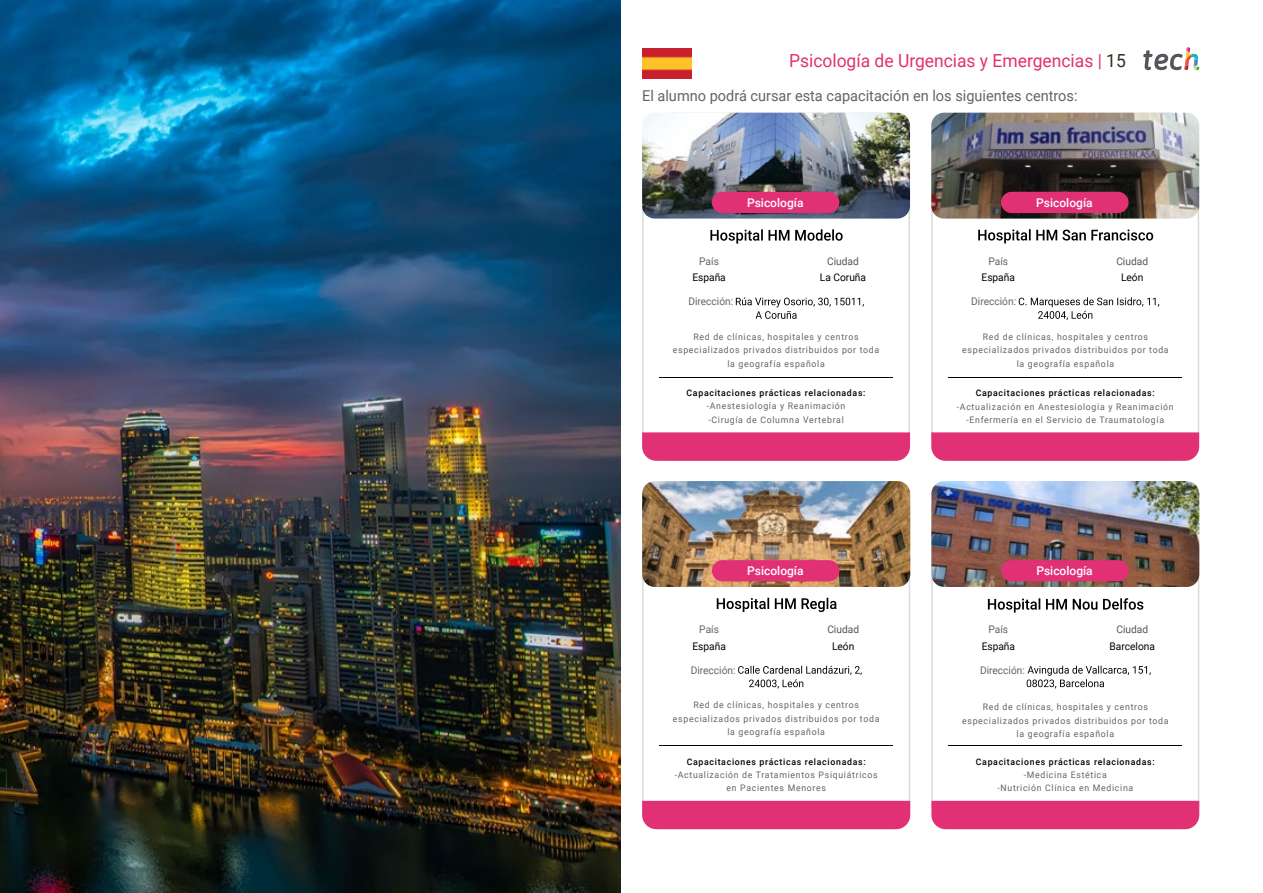
<style>
.page{position:relative;width:1263px;height:893px;background:#fff}
.page>*{position:absolute;margin:0;border:0;box-sizing:border-box;transform-origin:0 0}
.t1{font:18px "Roboto";color:#e23074}
.t2{font:15px "Roboto";color:#61646a}
.t3{font:500 12px "Roboto";color:#fff}
.t4{font:10.5px "Roboto";color:#61646a}
.t5{font:10.5px "Roboto";color:#000}
.t6{font:10.5px "Roboto";color:#52555b}
.t7{font:9px/13.5px "Roboto";letter-spacing:.08em;color:#61646a;text-align:center}
.t8{font:500 9px "Roboto";letter-spacing:.08em;color:#000}
.s1{color:#312e20}
</style>
<div class="page">
<img style="left:0;top:0;width:621px;height:893px">
<img style="left:642px;top:49px;width:49px;height:30px">
<svg style="left:1143px;top:47px;width:56px;height:24px"></svg>
<svg style="left:931px;top:491px;width:269px;height:339px"></svg>
<img style="left:931px;top:481px;width:268px;height:106px">
<div style="left:1001px;top:560px;width:128px;height:21px;background:#e23074;border-radius:11px"></div>
<div style="left:931px;top:801px;width:268px;height:28px;background:#e23074"></div>
<hr style="left:948px;top:745px;width:234px;height:1px;background:#000">
<svg style="left:1027px;top:666px;width:124px;height:23px"></svg>
<svg style="left:988px;top:598px;width:155px;height:15px"></svg>
<svg style="left:642px;top:492px;width:269px;height:338px"></svg>
<img style="left:642px;top:481px;width:268px;height:106px">
<div style="left:712px;top:560px;width:127px;height:21px;background:#e23074;border-radius:11px"></div>
<div style="left:642px;top:801px;width:268px;height:28px;background:#e23074"></div>
<hr style="left:659px;top:745px;width:234px;height:1px;background:#000">
<svg style="left:717px;top:598px;width:119px;height:14px"></svg>
<svg style="left:738px;top:666px;width:124px;height:23px"></svg>
<svg style="left:642px;top:112px;width:269px;height:325px"></svg>
<img style="left:642px;top:113px;width:268px;height:106px">
<div style="left:712px;top:192px;width:127px;height:21px;background:#e23074;border-radius:11px"></div>
<svg style="left:642px;top:432px;width:268px;height:29px;background:#e23678"></svg>
<hr style="left:659px;top:377px;width:234px;height:1px;background:#000">
<svg style="left:710px;top:229px;width:133px;height:15px"></svg>
<svg style="left:736px;top:297px;width:128px;height:22px"></svg>
<svg style="left:931px;top:112px;width:269px;height:337px"></svg>
<img style="left:931px;top:113px;width:268px;height:106px">
<div style="left:1001px;top:192px;width:127px;height:21px;background:#e23074;border-radius:11px"></div>
<svg style="left:931px;top:432px;width:268px;height:29px;background:#e23678"></svg>
<svg style="left:978px;top:229px;width:175px;height:14px"></svg>
<svg style="left:1019px;top:297px;width:140px;height:23px"></svg>
<hr style="left:948px;top:377px;width:234px;height:1px;background:#000">
<h1 class="t1" style="left:789px;top:48px;width:338px">Psicología de Urgencias y Emergencias | <span class="s1">15</span></h1>
<h2 class="t2" style="left:642px;top:85px;width:437px">El alumno podrá cursar esta capacitación en los siguientes centros:</h2>
<h3 class="t3" style="left:747px;top:194px;width:58px">Psicología</h3>
<h3 class="t3" style="left:1036px;top:194px;width:58px">Psicología</h3>
<p class="t4" style="left:699px;top:254px;width:21px">País</p>
<p class="t5" style="left:692px;top:270px;width:35px">España</p>
<p class="t6" style="left:827px;top:254px;width:33px">Ciudad</p>
<p class="t5" style="left:820px;top:270px;width:48px">La Coruña</p>
<p class="t4" style="left:988px;top:254px;width:21px">País</p>
<p class="t5" style="left:981px;top:270px;width:35px">España</p>
<p class="t6" style="left:1116px;top:254px;width:33px">Ciudad</p>
<p class="t5" style="left:1121px;top:270px;width:24px">León</p>
<p class="t4" style="left:688px;top:294px;width:46px">Dirección:</p>
<p class="t7" style="left:673px;top:330px;width:208px">Red de clínicas, hospitales y centros especializados privados distribuidos por toda la geografía española</p>
<p class="t8" style="left:686px;top:387px;width:180px">Capacitaciones prácticas relacionadas:</p>
<p class="t7" style="left:707px;top:399px;width:140px;text-align:left">-Anestesiología y Reanimación -Cirugía de Columna Vertebral</p>
<p class="t4" style="left:971px;top:294px;width:46px">Dirección:</p>
<p class="t7" style="left:962px;top:330px;width:208px">Red de clínicas, hospitales y centros especializados privados distribuidos por toda la geografía española</p>
<p class="t8" style="left:976px;top:387px;width:180px">Capacitaciones prácticas relacionadas:</p>
<p class="t7" style="left:957px;top:399px;width:218px">-Actualización en Anestesiología y Reanimación -Enfermería en el Servicio de Traumatología</p>
<h3 class="t3" style="left:747px;top:563px;width:58px">Psicología</h3>
<h3 class="t3" style="left:1036px;top:563px;width:58px">Psicología</h3>
<p class="t4" style="left:699px;top:622px;width:21px">País</p>
<p class="t5" style="left:692px;top:639px;width:35px">España</p>
<p class="t6" style="left:827px;top:622px;width:33px">Ciudad</p>
<p class="t5" style="left:832px;top:639px;width:24px">León</p>
<p class="t4" style="left:988px;top:622px;width:21px">País</p>
<p class="t5" style="left:982px;top:639px;width:35px">España</p>
<p class="t6" style="left:1116px;top:622px;width:33px">Ciudad</p>
<p class="t5" style="left:1110px;top:639px;width:47px">Barcelona</p>
<p class="t4" style="left:691px;top:662px;width:46px">Dirección:</p>
<p class="t7" style="left:673px;top:698px;width:208px">Red de clínicas, hospitales y centros especializados privados distribuidos por toda la geografía española</p>
<p class="t8" style="left:687px;top:755px;width:180px">Capacitaciones prácticas relacionadas:</p>
<p class="t7" style="left:675px;top:768px;width:205px">-Actualización de Tratamientos Psiquiátricos en Pacientes Menores</p>
<p class="t4" style="left:980px;top:662px;width:46px">Dirección:</p>
<p class="t7" style="left:962px;top:700px;width:208px">Red de clínicas, hospitales y centros especializados privados distribuidos por toda la geografía española</p>
<p class="t8" style="left:976px;top:755px;width:180px">Capacitaciones prácticas relacionadas:</p>
<p class="t7" style="left:997px;top:768px;width:137px">-Medicina Estética<br>-Nutrición Clínica en Medicina</p>
</div>
